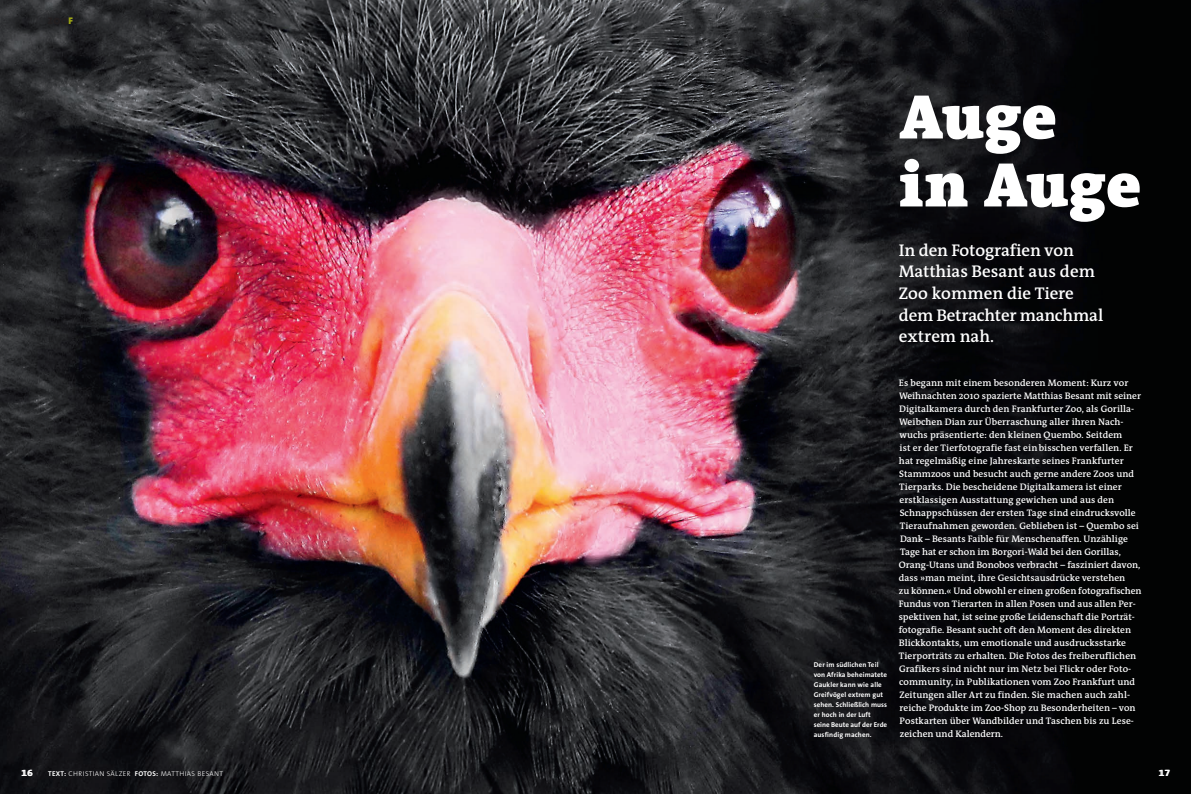
<style>
.page{position:relative;width:1191px;height:794px;background:#fff}
.page>*{position:absolute;margin:0;border:0;box-sizing:border-box;transform-origin:0 0}
.t1{font:900 63.5px/68px "The Antiqua B9";letter-spacing:.015em;color:#fff}
.t2{font:600 17px/21.6px "The Antiqua B6";letter-spacing:-.005em;color:#fff}
.t3{font:900 9.7px "The Sans B9";color:#9ea615}
.t4{font:600 9.5px/13px "The Antiqua B6";letter-spacing:.005em;color:#fff}
.t5{font:700 9.5px "The Sans B7";color:#fff}
.t6{font:700 7px/10px "The Sans B7";letter-spacing:.015em;color:#fff}
.t7{font:300 7px "The Sans B3";letter-spacing:.055em;color:#fff}
.s1{font-family:"The Sans B7";font-weight:700}
</style>
<div class="page">
<img style="left:0;top:0;width:1191px;height:794px">
<svg style="left:54px;top:18px;width:14px;height:7px"></svg>
<p class="t3" style="left:68px;top:16px;width:6px">F</p>
<p class="t6" style="left:813px;top:660px;width:75px">Der im südlichen Teil von Afrika beheimatete<br>Gaukler kann wie alle<br>Greifvögel extrem gut sehen. Schließlich muss er hoch in der Luft seine Beute auf der Erde ausfindig machen.</p>
<h1 class="t1" style="left:899px;top:90px;width:243px">Auge in Auge</h1>
<h2 class="t2" style="left:898px;top:241px;width:206px">In den Fotografien von<br>Matthias Besant aus dem<br>Zoo kommen die Tiere dem Betrachter manchmal extrem nah.</h2>
<p class="t4" style="left:898px;top:377px;width:244px">Es begann mit einem besonderen Moment: Kurz vor Weihnachten 2010 spazierte Matthias Besant mit seiner Digitalkamera durch den Frankfurter Zoo, als Gorilla-Weibchen Dian zur Überraschung aller ihren Nach&shy;wuchs präsentierte: den kleinen Quembo. Seitdem<br>ist er der Tierfotografie fast ein bisschen verfallen. Er hat regelmäßig eine Jahreskarte seines Frankfurter Stammzoos und besucht auch gerne andere Zoos und Tierparks. Die bescheidene Digitalkamera ist einer erstklassigen Ausstattung gewichen und aus den Schnappschüssen der ersten Tage sind eindrucksvolle Tieraufnahmen geworden. Geblieben ist – Quembo sei Dank – Besants Faible für Menschenaffen. Unzählige Tage hat er schon im Borgori-Wald bei den Gorillas, Orang-Utans und Bonobos verbracht – fasziniert davon, dass »man meint, ihre Gesichtsausdrücke verstehen<br>zu können.« Und obwohl er einen großen fotografischen Fundus von Tierarten in allen Posen und aus allen Per&shy;spektiven hat, ist seine große Leidenschaft die Porträt&shy;fotografie. Besant sucht oft den Moment des direkten Blickkontakts, um emotionale und ausdrucksstarke Tierporträts zu erhalten. Die Fotos des freiberuflichen Grafikers sind nicht nur im Netz bei Flickr oder Foto&shy;community, in Publikationen vom Zoo Frankfurt und Zeitungen aller Art zu finden. Sie machen auch zahl - reiche Produkte im Zoo-Shop zu Besonder heiten – von Postkarten über Wandbilder und Taschen bis zu Lese&shy;zeichen und Kalendern.</p>
<p class="t5" style="left:22px;top:768px;width:12px">16</p>
<p class="t7" style="left:48px;top:770px;width:176px"><span class="s1">TEXT:</span> CHRISTIAN SÄLZER <span class="s1">FOTOS:</span> MATTHIAS BESANT</p>
<p class="t5" style="left:1159px;top:768px;width:12px">17</p>
</div>
